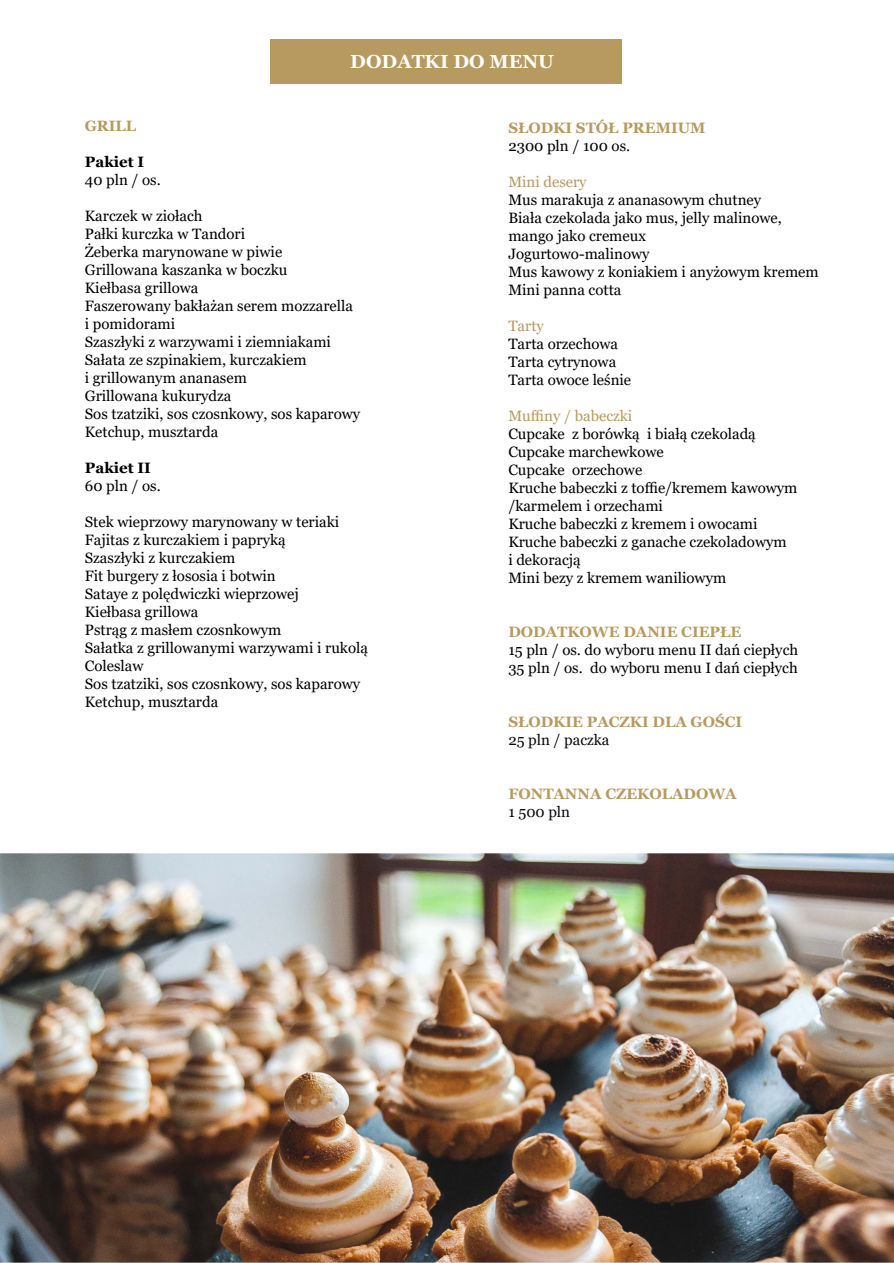
<style>
.page{position:relative;width:894px;height:1263px;background:#fff}
.page>*{position:absolute;margin:0;border:0;box-sizing:border-box;transform-origin:0 0}
.t1{font:700 18.9px "Georgia";color:#fefefe}
.t2{font:15px/18px "Georgia";color:#000}
.t3{font:700 15px "Georgia";color:#b69a5f}
.t4{font:15px/18px "Georgia";color:#020202}
.t5{font:15px/18px "Georgia";color:#010101}
.t6{font:15px "Georgia";color:#b69a5f}
.t7{font:15px "Georgia";color:#0b0b0b}
.t8{font:700 15px "Georgia";color:#000}
</style>
<div class="page">
<img style="left:0;top:854px;width:893px;height:409px">
<div style="left:270px;top:39px;width:351px;height:45px;background:#b69a5f"></div>
<p class="t1" style="left:350px;top:53px;width:205px">DODATKI DO MENU</p>
<p class="t3" style="left:85px;top:120px;width:53px">GRILL</p>
<p class="t8" style="left:85px;top:156px;width:61px">Pakiet I</p>
<p class="t2" style="left:85px;top:172px;width:77px">40 pln / os.</p>
<p class="t2" style="left:85px;top:208px;width:277px">Karczek w ziołach<br>Pałki kurczka w Tandori<br>Żeberka marynowane w piwie<br>Grillowana kaszanka w boczku<br>Kiełbasa grillowa<br>Faszerowany bakłażan serem mozzarella i pomidorami<br>Szaszłyki z warzywami i ziemniakami<br>Sałata ze szpinakiem, kurczakiem<br>i grillowanym ananasem<br>Grillowana kukurydza<br>Sos tzatziki, sos czosnkowy, sos kaparowy<br>Ketchup, musztarda</p>
<p class="t8" style="left:85px;top:462px;width:67px">Pakiet II</p>
<p class="t2" style="left:85px;top:478px;width:77px">60 pln / os.</p>
<p class="t2" style="left:85px;top:514px;width:284px">Stek wieprzowy marynowany w teriaki<br>Fajitas z kurczakiem i papryką<br>Szaszłyki z kurczakiem<br>Fit burgery z łososia i botwin<br>Sataye z polędwiczki wieprzowej<br>Kiełbasa grillowa<br>Pstrąg z masłem czosnkowym<br>Sałatka z grillowanymi warzywami i rukolą<br>Coleslaw<br>Sos tzatziki, sos czosnkowy, sos kaparowy<br>Ketchup, musztarda</p>
<p class="t3" style="left:508px;top:121px;width:199px">SŁODKI STÓŁ PREMIUM</p>
<p class="t2" style="left:508px;top:138px;width:123px">2300 pln / 100 os.</p>
<p class="t6" style="left:508px;top:175px;width:80px">Mini desery</p>
<p class="t2" style="left:508px;top:192px;width:312px">Mus marakuja z ananasowym chutney<br>Biała czekolada jako mus, jelly malinowe, mango jako cremeux<br>Jogurtowo-malinowy<br>Mus kawowy z koniakiem i anyżowym kremem<br>Mini panna cotta</p>
<p class="t6" style="left:508px;top:319px;width:37px">Tarty</p>
<p class="t5" style="left:508px;top:336px;width:124px">Tarta orzechowa<br>Tarta cytrynowa<br>Tarta owoce leśnie</p>
<p class="t6" style="left:508px;top:409px;width:125px">Muffiny / babeczki</p>
<p class="t2" style="left:508px;top:426px;width:290px">Cupcake z borówką i białą czekoladą<br>Cupcake marchewkowe<br>Cupcake orzechowe<br>Kruche babeczki z toffie/kremem kawowym /karmelem i orzechami<br>Kruche babeczki z kremem i owocami<br>Kruche babeczki z ganache czekoladowym<br>i dekoracją<br>Mini bezy z kremem waniliowym</p>
<p class="t3" style="left:508px;top:625px;width:234px">DODATKOWE DANIE CIEPŁE</p>
<p class="t4" style="left:508px;top:642px;width:291px">15 pln / os. do wyboru menu II dań ciepłych<br>35 pln / os. do wyboru menu I dań ciepłych</p>
<p class="t3" style="left:508px;top:715px;width:235px">SŁODKIE PACZKI DLA GOŚCI</p>
<p class="t7" style="left:508px;top:733px;width:103px">25 pln / paczka</p>
<p class="t3" style="left:508px;top:787px;width:230px">FONTANNA CZEKOLADOWA</p>
<p class="t7" style="left:508px;top:805px;width:63px">1 500 pln</p>
</div>
